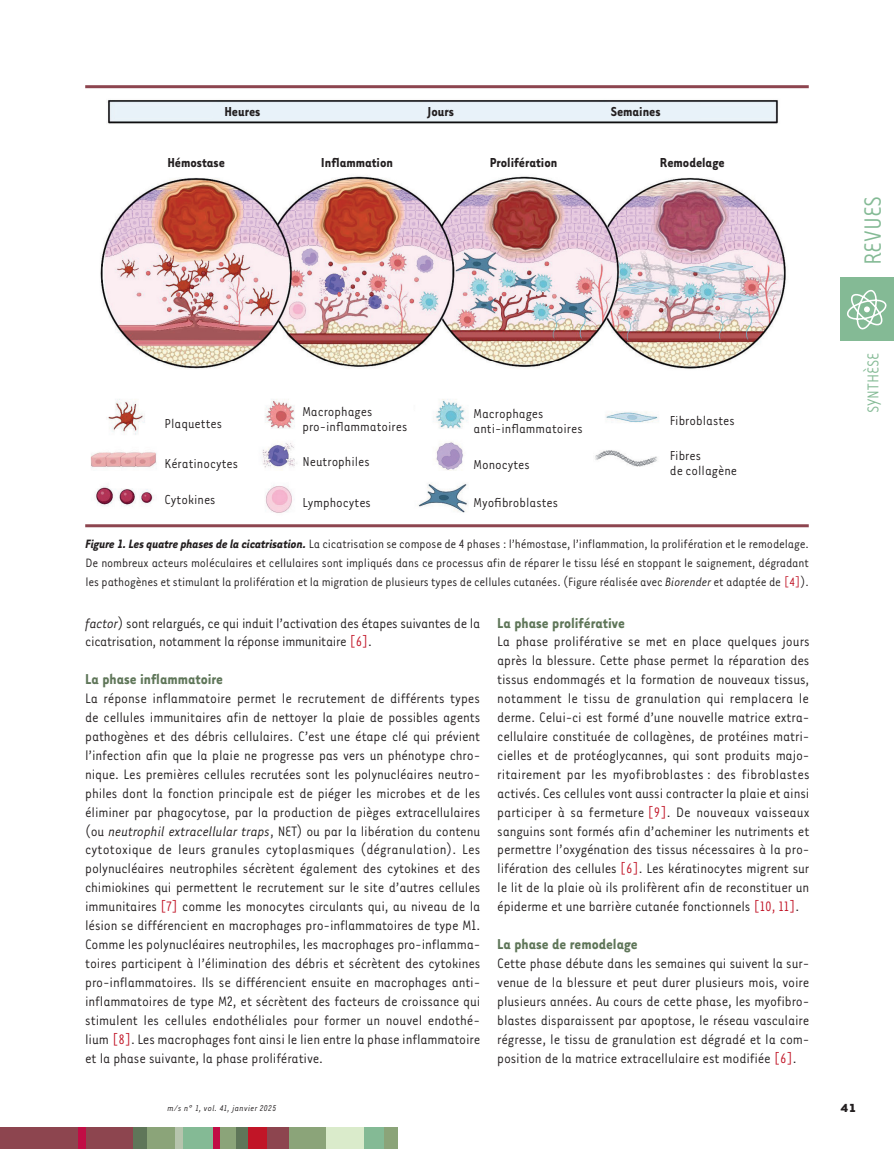
<style>
.page{position:relative;width:894px;height:1149px;background:#fff}
.page>*{position:absolute;margin:0;border:0;box-sizing:border-box;transform-origin:0 0}
.t1{font:27px "Tarzana Nar OT";color:#84ba95}
.t2{font:18px "Tarzana Nar OT";color:#84ba95}
.t3{font:700 16.5px "Tarzana Nar OT";color:#5f7659}
.t4{font:15.75px/18.9px "Tarzana Nar OT";letter-spacing:-.01em;color:#231f20;text-align:justify}
.t5{font:15px/15px "Tarzana Nar OT";color:#231f20}
.t6{font:700 15px "Tarzana Nar OT";color:#231f20}
.t7{font:13.95px/18.9px "Tarzana Nar OT";letter-spacing:-.01em;color:#231f20;text-align:justify}
.t8{font:700 13.5px "Tarzana Wide OT";color:#231f20}
.t9{font:italic 9.75px "Tarzana Nar OT";letter-spacing:.025em;color:#231f20}
.s1{font-weight:700;font-style:italic}
.s2{font-style:italic}
.s3{color:#c11527}
</style>
<div class="page">
<div style="left:840px;top:277px;width:53px;height:63px;background:#84ba95"></div>
<svg style="left:847px;top:290px;width:39px;height:39px"></svg>
<div style="left:0;top:1127px;width:134px;height:21px;background:#8d454f"></div>
<div style="left:235px;top:1127px;width:13px;height:21px;background:#5f7659"></div>
<div style="left:78px;top:1127px;width:7px;height:21px;background:#c10d45"></div>
<div style="left:133px;top:1127px;width:22px;height:21px;background:#5f7659"></div>
<div style="left:147px;top:1127px;width:30px;height:21px;background:#8ba479"></div>
<div style="left:175px;top:1127px;width:9px;height:21px;background:#b6c4ad"></div>
<div style="left:183px;top:1127px;width:30px;height:21px;background:#84ba95"></div>
<div style="left:217px;top:1127px;width:19px;height:21px;background:#8ba479"></div>
<div style="left:213px;top:1127px;width:6px;height:21px;background:#c10d45"></div>
<div style="left:248px;top:1127px;width:27px;height:21px;background:#c11527"></div>
<div style="left:287px;top:1127px;width:39px;height:21px;background:#8ba479"></div>
<div style="left:267px;top:1127px;width:21px;height:21px;background:#8d454f"></div>
<div style="left:326px;top:1127px;width:38px;height:21px;background:#daebcb"></div>
<div style="left:364px;top:1127px;width:20px;height:21px;background:#84ba95"></div>
<div style="left:383px;top:1127px;width:14px;height:21px;background:#8ba479"></div>
<img style="left:90px;top:100px;width:696px;height:413px">
<hr style="left:85px;top:85px;width:723px;height:3px;background:#8d454f">
<hr style="left:85px;top:524px;width:723px;height:3px;background:#8d454f">
<p class="t6" style="left:224px;top:102px;width:37px">Heures</p>
<p class="t6" style="left:427px;top:102px;width:28px">Jours</p>
<p class="t6" style="left:610px;top:102px;width:51px">Semaines</p>
<p class="t6" style="left:167px;top:153px;width:59px">Hémostase</p>
<p class="t6" style="left:321px;top:153px;width:73px">Inflammation</p>
<p class="t6" style="left:489px;top:153px;width:69px">Prolifération</p>
<p class="t6" style="left:659px;top:153px;width:66px">Remodelage</p>
<h1 class="t1" style="left:856px;top:265px;width:71px;rotate:-90deg">REVUES</h1>
<p class="t5" style="left:165px;top:415px;width:59px">Plaquettes</p>
<p class="t5" style="left:165px;top:455px;width:75px">Kératinocytes</p>
<p class="t5" style="left:165px;top:491px;width:52px">Cytokines</p>
<p class="t5" style="left:302px;top:404px;width:106px">Macrophages pro-inflammatoires</p>
<p class="t5" style="left:302px;top:453px;width:69px">Neutrophiles</p>
<p class="t5" style="left:302px;top:494px;width:70px">Lymphocytes</p>
<p class="t5" style="left:473px;top:405px;width:110px">Macrophages anti-inflammatoires</p>
<p class="t5" style="left:473px;top:456px;width:58px">Monocytes</p>
<p class="t5" style="left:473px;top:494px;width:86px">Myofibroblastes</p>
<p class="t5" style="left:669px;top:412px;width:66px">Fibroblastes</p>
<p class="t5" style="left:669px;top:447px;width:69px">Fibres<br>de collagène</p>
<p class="t7" style="left:85px;top:534px;width:724px"><span class="s1">Figure 1. Les quatre phases de la cicatrisation.</span> La cicatrisation se compose de 4 phases : l’hémostase, l’inflammation, la prolifération et le remodelage.<br>De nombreux acteurs moléculaires et cellulaires sont impliqués dans ce processus afin de réparer le tissu lésé en stoppant le saignement, dégradant les pathogènes et stimulant la prolifération et la migration de plusieurs types de cellules cutanées. (Figure réalisée avec <span class="s2">Biorender</span> et adaptée de <span class="s3">[4]</span>).</p>
<p class="t4" style="left:85px;top:612px;width:396px"><span class="s2">factor</span>) sont relargués, ce qui induit l’activation des étapes suivantes de la cicatrisation, notamment la réponse immunitaire <span class="s3">[6]</span>.</p>
<p class="t3" style="left:85px;top:669px;width:139px">La phase inflammatoire</p>
<p class="t4" style="left:85px;top:688px;width:396px">La réponse inflammatoire permet le recrutement de différents types de cellules immunitaires afin de nettoyer la plaie de possibles agents pathogènes et des débris cellulaires. C’est une étape clé qui prévient l’infection afin que la plaie ne progresse pas vers un phénotype chro&shy;nique. Les premières cellules recrutées sont les polynucléaires neutro&shy;philes dont la fonction principale est de piéger les microbes et de les éliminer par phagocytose, par la production de pièges extracellulaires (ou <span class="s2">neutrophil extracellular traps</span>, NET) ou par la libération du contenu cytotoxique de leurs granules cytoplasmiques (dégranulation). Les polynucléaires neutrophiles sécrètent également des cytokines et des chimiokines qui permettent le recrutement sur le site d’autres cellules immunitaires <span class="s3">[7]</span> comme les monocytes circulants qui, au niveau de la lésion se différencient en macrophages pro-inflammatoires de type M1.<br>Comme les polynucléaires neutrophiles, les macrophages pro-inflamma&shy;toires participent à l’élimination des débris et sécrètent des cytokines pro-inflammatoires. Ils se différencient ensuite en macrophages anti&shy;inflammatoires de type M2, et sécrètent des facteurs de croissance qui stimulent les cellules endothéliales pour former un nouvel endothé&shy;lium <span class="s3">[8]</span>. Les macrophages font ainsi le lien entre la phase inflammatoire et la phase suivante, la phase proliférative.</p>
<p class="t3" style="left:497px;top:612px;width:129px">La phase proliférative</p>
<p class="t4" style="left:497px;top:631px;width:314px">La phase proliférative se met en place quelques jours après la blessure. Cette phase permet la réparation des tissus endommagés et la formation de nouveaux tissus, notamment le tissu de granulation qui remplacera le derme. Celui-ci est formé d’une nouvelle matrice extra&shy;cellulaire constituée de collagènes, de protéines matri&shy;cielles et de protéoglycannes, qui sont produits majo&shy;ritairement par les myofibroblastes : des fibroblastes activés. Ces cellules vont aussi contracter la plaie et ainsi participer à sa fermeture <span class="s3">[9]</span>. De nouveaux vaisseaux sanguins sont formés afin d’acheminer les nutriments et permettre l’oxygénation des tissus nécessaires à la pro&shy;lifération des cellules <span class="s3">[6]</span>. Les kératinocytes migrent sur le lit de la plaie où ils prolifèrent afin de reconstituer un épiderme et une barrière cutanée fonctionnels <span class="s3">[10, 11]</span>.</p>
<p class="t3" style="left:497px;top:933px;width:142px">La phase de remodelage</p>
<p class="t4" style="left:497px;top:952px;width:313px">Cette phase débute dans les semaines qui suivent la sur&shy;venue de la blessure et peut durer plusieurs mois, voire plusieurs années. Au cours de cette phase, les myofibro&shy;blastes disparaissent par apoptose, le réseau vasculaire régresse, le tissu de granulation est dégradé et la com&shy;position de la matrice extracellulaire est modifiée <span class="s3">[6]</span>.</p>
<p class="t2" style="left:861px;top:413px;width:62px;rotate:-90deg">SYNTHÈSE</p>
<p class="t9" style="left:167px;top:1102px;width:110px">m/s n° 1, vol. 41, janvier 2025</p>
<p class="t8" style="left:840px;top:1098px;width:17px">41</p>
</div>
